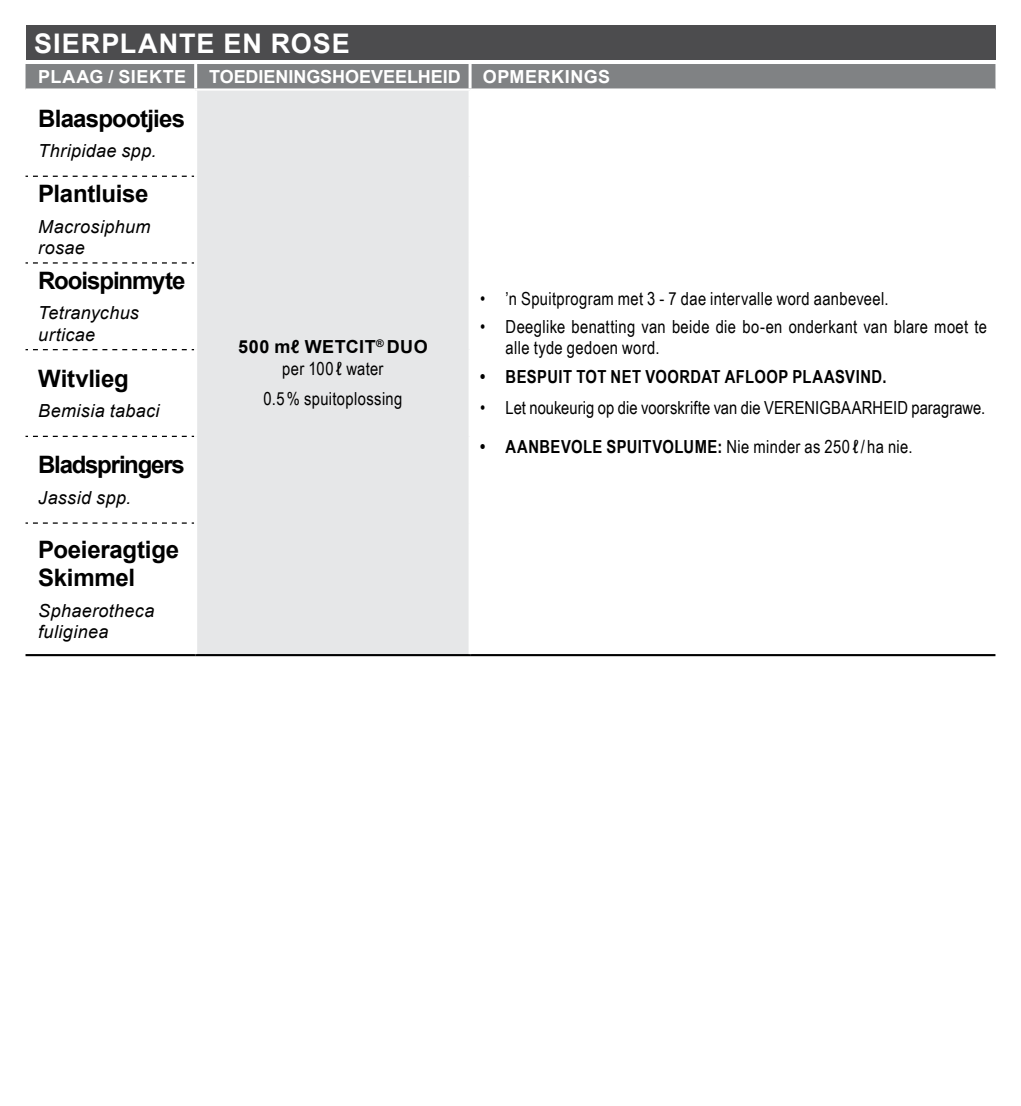
<style>
.page{position:relative;width:1021px;height:1106px;background:#fff}
.page>*{position:absolute;margin:0;border:0;box-sizing:border-box;transform-origin:0 0}
.t1{font:700 27px "Arial";letter-spacing:.035em;color:#fff}
.t2{font:700 24px "Arial";letter-spacing:-.03em;color:#000}
.t3{font:700 24px/28.8px "Arial";letter-spacing:-.01em;color:#000}
.t4{font:700 24px "Arial";letter-spacing:-.05em;color:#000}
.t5{font:18px/30px "Arial Narrow";letter-spacing:.02em;color:#000;text-align:center}
.t6{font:italic 18px/21.6px "Arial";letter-spacing:.02em;color:#000}
.t7{font:700 18px "Arial Narrow";letter-spacing:.025em;color:#000}
.t8{font:700 18px "Arial";color:#fff}
.t9{font:700 18px "Arial";letter-spacing:.025em;color:#000}
.t10{font:700 18px "Arial";letter-spacing:.025em;color:#fff}
.s1{font-weight:400}
</style>
<div class="page">
<div style="left:26px;top:64px;width:969px;height:24px;background:#808284"></div>
<div style="left:196px;top:90px;width:274px;height:565px;background:#e6e7e8"></div>
<hr style="left:194px;top:64px;width:3px;height:24px;background:#fff">
<hr style="left:468px;top:64px;width:3px;height:24px;background:#fff">
<hr style="left:196px;top:654px;width:274px;height:2px;background:#000">
<hr style="left:470px;top:654px;width:525px;height:2px;background:#000">
<hr style="left:26px;top:654px;width:170px;height:2px;background:#000">
<hr style="left:196px;top:88px;width:274px;height:3px;background:#fff">
<svg style="left:26px;top:176px;width:168px;height:1px"></svg>
<svg style="left:26px;top:262px;width:168px;height:1px"></svg>
<svg style="left:26px;top:349px;width:168px;height:1px"></svg>
<svg style="left:26px;top:436px;width:168px;height:1px"></svg>
<svg style="left:26px;top:522px;width:168px;height:1px"></svg>
<hr style="left:194px;top:91px;width:3px;height:85px;background:#fff">
<hr style="left:468px;top:91px;width:3px;height:85px;background:#fff">
<hr style="left:194px;top:176px;width:3px;height:87px;background:#fff">
<hr style="left:468px;top:176px;width:3px;height:87px;background:#fff">
<hr style="left:194px;top:263px;width:3px;height:87px;background:#fff">
<hr style="left:468px;top:263px;width:3px;height:87px;background:#fff">
<hr style="left:194px;top:350px;width:3px;height:86px;background:#fff">
<hr style="left:468px;top:350px;width:3px;height:86px;background:#fff">
<hr style="left:194px;top:436px;width:3px;height:87px;background:#fff">
<hr style="left:468px;top:436px;width:3px;height:87px;background:#fff">
<hr style="left:194px;top:523px;width:3px;height:131px;background:#fff">
<hr style="left:468px;top:523px;width:3px;height:131px;background:#fff">
<div style="left:26px;top:26px;width:969px;height:34px;background:#4c4c4e"></div>
<h1 class="t1" style="left:34px;top:25px;width:317px">SIERPLANTE EN ROSE</h1>
<p class="t10" style="left:38px;top:65px;width:149px">PLAAG / SIEKTE</p>
<p class="t8" style="left:209px;top:65px;width:402px">TOEDIENINGSHOEVEELHEID OPMERKINGS</p>
<h2 class="t2" style="left:38px;top:102px;width:148px">Blaaspootjies</h2>
<p class="t6" style="left:38px;top:140px;width:120px">Thripidae spp.</p>
<h2 class="t2" style="left:38px;top:178px;width:112px">Plantluise</h2>
<p class="t6" style="left:38px;top:216px;width:114px">Macrosiphum rosae</p>
<h2 class="t2" style="left:38px;top:265px;width:149px">Rooispinmyte</h2>
<p class="t6" style="left:38px;top:302px;width:102px">Tetranychus urticae</p>
<h2 class="t3" style="left:38px;top:365px;width:92px">Witvlieg</h2>
<p class="t6" style="left:38px;top:400px;width:123px">Bemisia tabaci</p>
<h2 class="t4" style="left:38px;top:449px;width:148px">Bladspringers</h2>
<p class="t6" style="left:38px;top:486px;width:95px">Jassid spp.</p>
<h2 class="t3" style="left:38px;top:535px;width:142px">Poeieragtige<br>Skimmel</h2>
<p class="t6" style="left:38px;top:599px;width:118px">Sphaerotheca fuliginea</p>
<p class="t9" style="left:238px;top:335px;width:191px">500 mℓ WETCIT<sup>®</sup> DUO</p>
<p class="t5" style="left:263px;top:352px;width:140px">per 100ℓ water<br>0.5% spuitoplossing</p>
<p class="t5" style="left:480px;top:283px;width:410px">• ’n Spuitprogram met 3 - 7 dae intervalle word aanbeveel.</p>
<p class="t5" style="left:505px;top:315px;width:483px;line-height:21.6px;text-align:left;text-indent:-26px">• Deeglike benatting van beide die bo-en onderkant van blare moet te alle tyde gedoen word.</p>
<p class="t7" style="left:480px;top:363px;width:408px">• BESPUIT TOT NET VOORDAT AFLOOP PLAASVIND.</p>
<p class="t5" style="left:480px;top:392px;width:506px">• Let noukeurig op die voorskrifte van die VERENIGBAARHEID paragrawe.</p>
<p class="t7" style="left:480px;top:433px;width:434px">• AANBEVOLE SPUITVOLUME: <span class="s1">Nie minder as 250ℓ/ha nie.</span></p>
</div>
